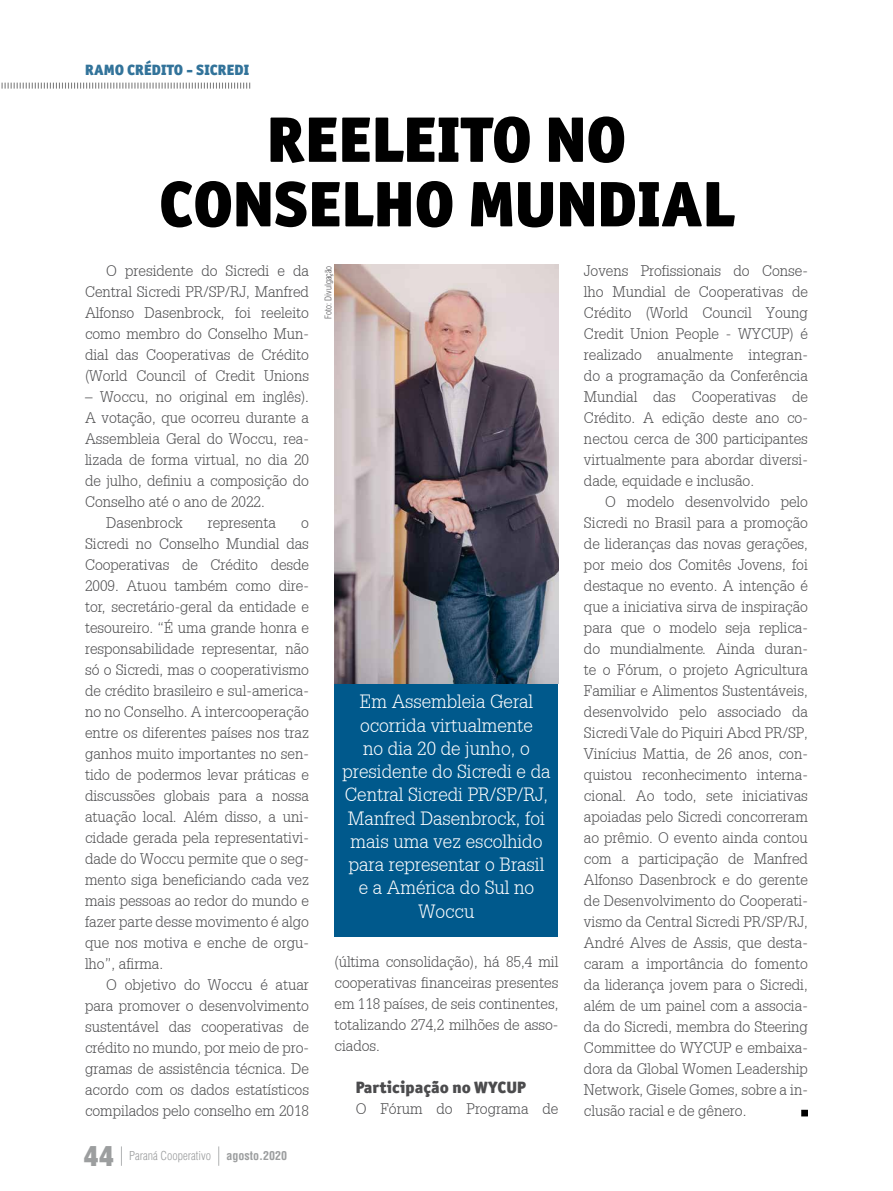
<style>
.page{position:relative;width:893px;height:1191px;background:#fff}
.page>*{position:absolute;margin:0;border:0;box-sizing:border-box;transform-origin:0 0}
.t1{font:900 64.5px/64.5px "Officina Sans ITC Std";color:#000;text-align:center}
.t2{font:30px "Sans Black Cond";color:#9c9e9f}
.t3{font:300 18.75px/23.2px "Installation Light S Si";color:#fff;text-align:center}
.t4{font:900 16.5px "Officina Sans ITC Std";color:#4b4b4d}
.t5{font:300 15px/21px "Installation Light S Si";color:#4b4b4d;text-align:justify}
.t6{font:900 15px "Officina Sans ITC Std";color:#32739a}
.t7{font:300 condensed 12px "Helvetica";color:#9c9e9f}
.t8{font:700 condensed 12px "Helvetica";color:#9c9e9f}
.t9{font:300 condensed 9px "Helvetica";color:#58585a}
</style>
<div class="page">
<svg style="left:121px;top:1146px;width:1px;height:19px"></svg>
<svg style="left:218px;top:1146px;width:1px;height:19px"></svg>
<div style="left:334px;top:281px;width:224px;height:656px;background:#00598c"></div>
<svg style="left:1px;top:83px;width:249px;height:6px"></svg>
<img style="left:334px;top:265px;width:224px;height:418px">
<div style="left:801px;top:1109px;width:7px;height:7px;border:1px solid #000"></div>
<p class="t6" style="left:85px;top:60px;width:166px">RAMO CRÉDITO - SICREDI</p>
<h1 class="t1" style="left:159px;top:106px;width:579px">REELEITO NO<br>CONSELHO MUNDIAL</h1>
<p class="t5" style="left:85px;top:260px;width:225px;text-indent:21px">O presidente do Sicredi e da Central Sicredi PR/SP/RJ, Manfred Alfonso Dasenbrock, foi reeleito como membro do Conselho Mun&shy;dial das Cooperativas de Crédito (World Council of Credit Unions</p>
<p class="t5" style="left:85px;top:386px;width:225px">– Woccu, no original em inglês).</p>
<p class="t5" style="left:85px;top:407px;width:225px">A votação, que ocorreu durante a</p>
<p class="t5" style="left:85px;top:428px;width:225px">Assembleia Geral do Woccu, rea-</p>
<p class="t5" style="left:85px;top:449px;width:225px">lizada de forma virtual, no dia 20</p>
<p class="t5" style="left:85px;top:470px;width:225px">de julho, definiu a composição do</p>
<p class="t5" style="left:85px;top:491px;width:181px">Conselho até o ano de 2022.</p>
<p class="t5" style="left:106px;top:512px;width:78px">Dasenbrock</p>
<p class="t5" style="left:208px;top:512px;width:70px">representa</p>
<p class="t5" style="left:85px;top:512px;width:225px;text-indent:216px">o Sicredi no Conselho Mundial das Cooperativas de Crédito desde 2009. Atuou também como dire&shy;tor, secretário-geral da entidade e tesoureiro. “É uma grande honra e responsabilidade representar, não só o Sicredi, mas o cooperativismo de crédito brasileiro e sul-america&shy;no no Conselho. A intercooperação entre os diferentes países nos traz ganhos muito importantes no sen&shy;tido de podermos levar práticas e discussões globais para a nossa atuação local. Além disso, a uni&shy;cidade gerada pela representativi&shy;dade do Woccu permite que o seg&shy;mento siga beneficiando cada vez mais pessoas ao redor do mundo e fazer parte desse movimento é algo que nos motiva e enche de orgu&shy;lho”, afirma.</p>
<p class="t5" style="left:85px;top:974px;width:225px;text-indent:21px">O objetivo do Woccu é atuar para promover o desenvolvimento sustentável das cooperativas de crédito no mundo, por meio de pro&shy;gramas de assistência técnica. De acordo com os dados estatísticos compilados pelo conselho em 2018</p>
<h2 class="t2" style="left:84px;top:1137px;width:31px">44</h2>
<p class="t7" style="left:129px;top:1148px;width:83px">Paraná Cooperativo</p>
<p class="t8" style="left:226px;top:1148px;width:62px">agosto.2020</p>
<p class="t9" style="left:323px;top:319px;width:54px;rotate:-90deg">Foto: Divulgação</p>
<p class="t3" style="left:342px;top:690px;width:210px">Em Assembleia Geral ocorrida virtualmente<br>no dia 20 de junho, o presidente do Sicredi e da<br>Central Sicredi PR/SP/RJ,<br>Manfred Dasenbrock, foi mais uma vez escolhido para representar o Brasil e a América do Sul no<br>Woccu</p>
<p class="t5" style="left:334px;top:951px;width:225px">(última consolidação), há 85,4 mil cooperativas financeiras presentes em 118 países, de seis continentes, totalizando 274,2 milhões de asso&shy;ciados.</p>
<p class="t4" style="left:356px;top:1076px;width:172px">Participação no WYCUP</p>
<p class="t5" style="left:356px;top:1098px;width:204px">O Fórum do Programa de</p>
<p class="t5" style="left:584px;top:260px;width:225px">Jovens Profissionais do Conse&shy;lho Mundial de Cooperativas de Crédito (World Council Young Credit Union People - WYCUP) é realizado anualmente integran&shy;do a programação da Conferência Mundial das Cooperativas de Crédito. A edição deste ano co&shy;nectou cerca de 300 participantes virtualmente para abordar diversi&shy;dade, equidade e inclusão.</p>
<p class="t5" style="left:584px;top:491px;width:225px;text-indent:21px">O modelo desenvolvido pelo Sicredi no Brasil para a promoção de lideranças das novas gerações, por meio dos Comitês Jovens, foi destaque no evento. A intenção é que a iniciativa sirva de inspiração para que o modelo seja replica&shy;do mundialmente. Ainda duran&shy;te o Fórum, o projeto Agricultura Familiar e Alimentos Sustentáveis, desenvolvido pelo associado da Sicredi Vale do Piquiri Abcd PR/SP, Vinícius Mattia, de 26 anos, con&shy;quistou reconhecimento interna&shy;cional. Ao todo, sete iniciativas apoiadas pelo Sicredi concorreram ao prêmio. O evento ainda contou com a participação de Manfred Alfonso Dasenbrock e do gerente de Desenvolvimento do Cooperati&shy;vismo da Central Sicredi PR/SP/RJ, André Alves de Assis, que desta&shy;caram a importância do fomento da liderança jovem para o Sicredi, além de um painel com a associa&shy;da do Sicredi, membra do Steering Committee do WYCUP e embaixa&shy;dora da Global Women Leadership Network, Gisele Gomes, sobre a in&shy;clusão racial e de gênero.</p>
</div>
